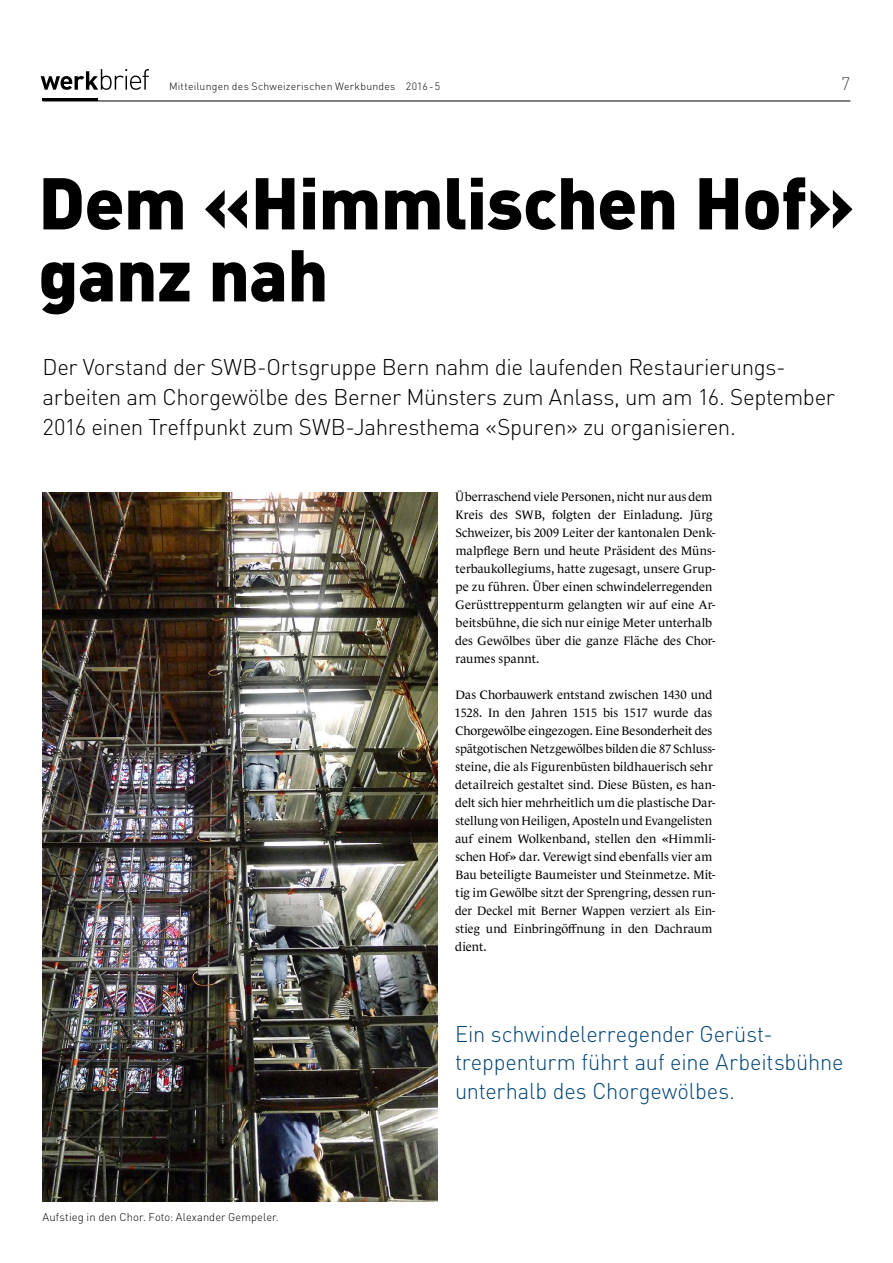
<style>
.page{position:relative;width:893px;height:1263px;background:#fff}
.page>*{position:absolute;margin:0;border:0;box-sizing:border-box;transform-origin:0 0}
.t1{font:900 72px/72px "DINOT";letter-spacing:-.01em;color:#000}
.t2{font:300 22.5px/30px "DINOT";letter-spacing:-.015em;color:#000}
.t3{font:300 22.5px/28.5px "DINOT";letter-spacing:-.005em;color:#004476}
.t4{font:300 18px "DINOT";color:#565655}
.t5{font:12.3px/18px "Le Monde Journal Std";color:#000}
.t6{font:300 11.25px "DINOT";letter-spacing:.01em;color:#000}
.t7{font:300 10.5px "DINOT";letter-spacing:.02em;color:#000}
</style>
<div class="page">
<hr style="left:43px;top:101px;width:807px;height:1px;background:#000">
<hr style="left:43px;top:99px;width:55px;height:2px;background:#000">
<svg style="left:41px;top:69px;width:108px;height:21px"></svg>
<img style="left:43px;top:493px;width:395px;height:709px">
<p class="t7" style="left:169px;top:79px;width:273px">Mitteilungen des Schweizerischen Werkbundes 2016-5</p>
<h3 class="t4" style="left:841px;top:71px;width:11px">7</h3>
<h1 class="t1" style="left:38px;top:164px;width:818px">Dem «Himmlischen Hof» ganz nah</h1>
<h2 class="t2" style="left:43px;top:350px;width:794px">Der Vorstand der SWB-Ortsgruppe Bern nahm die laufenden Restaurierungs&shy;arbeiten am Chorgewölbe des Berner Münsters zum Anlass, um am 16. September<br>2016 einen Treffpunkt zum SWB-Jahresthema «Spuren» zu organisieren.</h2>
<p class="t5" style="left:455px;top:487px;width:262px">Überraschend viele Personen, nicht nur aus dem Kreis des SWB, folgten der Einladung. Jürg Schweizer, bis 2009 Leiter der kantonalen Denk&shy;malpflege Bern und heute Präsident des Müns&shy;terbaukollegiums, hatte zugesagt, unsere Grup&shy;pe zu führen. Über einen schwindelerregenden Gerüsttreppenturm gelangten wir auf eine Ar&shy;beitsbühne, die sich nur einige Meter unterhalb des Gewölbes über die ganze Fläche des Chor&shy;raumes spannt.</p>
<p class="t5" style="left:454px;top:685px;width:262px">Das Chorbauwerk entstand zwischen 1430 und 1528. In den Jahren 1515 bis 1517 wurde das Chorgewölbe eingezogen. Eine Besonderheit des spätgotischen Netzgewölbes bilden die 87 Schluss&shy;steine, die als Figurenbüsten bildhauerisch sehr detailreich gestaltet sind. Diese Büsten, es han&shy;delt sich hier mehrheitlich um die plastische Dar&shy;stellung von Heiligen, Aposteln und Evangelisten auf einem Wolkenband, stellen den «Himmli&shy;schen Hof» dar. Verewigt sind ebenfalls vier am Bau beteiligte Baumeister und Steinmetze. Mit&shy;tig im Gewölbe sitzt der Sprengring, dessen run&shy;der Deckel mit Berner Wappen verziert als Ein&shy;stieg und Einbringöffnung in den Dachraum dient.</p>
<p class="t6" style="left:43px;top:1209px;width:238px">Aufstieg in den Chor. Foto: Alexander Gempeler.</p>
<h2 class="t3" style="left:455px;top:1018px;width:390px">Ein schwindelerregender Gerüst&shy;treppenturm führt auf eine Arbeitsbühne unterhalb des Chorgewölbes.</h2>
</div>
